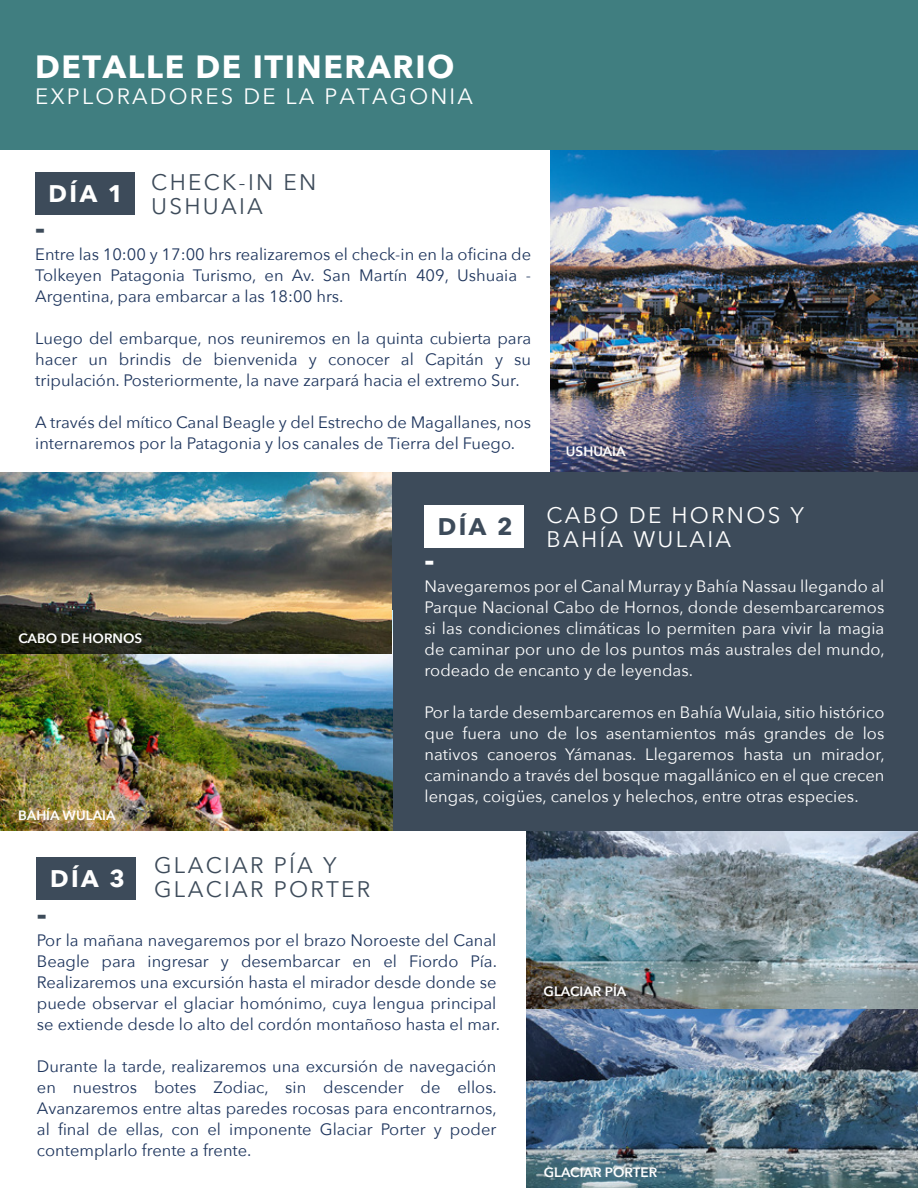
<style>
.page{position:relative;width:918px;height:1188px;background:#fff}
.page>*{position:absolute;margin:0;border:0;box-sizing:border-box;transform-origin:0 0}
.t1{font:700 32.1px "Avenir Next";letter-spacing:.05em;color:#fff}
.t2{font:700 31.2px "Avenir Next";color:#3d4b5a}
.t3{font:700 31.2px "Avenir Next";color:#fff}
.t4{font:700 24px "Avenir Next";letter-spacing:.1em;color:#fff}
.t5{font:700 24px "Avenir Next";color:#3d4b5a}
.t6{font:22.5px/24px "Avenir Next";letter-spacing:.1em;color:#3d4b5a}
.t7{font:22.5px/24px "Avenir Next";letter-spacing:.1em;color:#fff}
.t8{font:22.2px "Avenir Next";letter-spacing:.1em;color:#fff}
.t9{font:16.5px/21px "Avenir Next";color:#1e355d;text-align:justify}
.t10{font:16.5px/21px "Avenir Next";letter-spacing:.005em;color:#fff;text-align:justify}
.t11{font:600 13.5px "Avenir Next";color:#fff}
</style>
<div class="page">
<img style="left:526px;top:831px;width:392px;height:178px">
<img style="left:526px;top:1009px;width:392px;height:179px">
<img style="left:551px;top:149px;width:367px;height:323px">
<div style="left:0;top:0;width:918px;height:149px;background:#407e80"></div>
<div style="left:35px;top:173px;width:99px;height:42px;background:#3d4b5a"></div>
<div style="left:367px;top:472px;width:551px;height:359px;background:#3d4b5a"></div>
<div style="left:424px;top:505px;width:99px;height:43px;background:#fff"></div>
<img style="left:0;top:653px;width:392px;height:178px">
<img style="left:0;top:472px;width:392px;height:181px">
<div style="left:37px;top:858px;width:99px;height:42px;background:#3d4b5a"></div>
<h1 class="t1" style="left:35px;top:39px;width:421px">DETALLE DE ITINERARIO</h1>
<h3 class="t8" style="left:35px;top:78px;width:440px">EXPLORADORES DE LA PATAGONIA</h3>
<h3 class="t4" style="left:49px;top:173px;width:76px">DÍA 1</h3>
<h3 class="t6" style="left:151px;top:169px;width:166px">CHECK-IN EN<br>USHUAIA</h3>
<h2 class="t2" style="left:35px;top:201px;width:11px">-</h2>
<p class="t9" style="left:35px;top:243px;width:497px">Entre las 10:00 y 17:00 hrs realizaremos el check-in en la oficina de Tolkeyen Patagonia Turismo, en Av. San Martín 409, Ushuaia - Argentina, para embarcar a las 18:00 hrs.</p>
<p class="t9" style="left:35px;top:327px;width:497px">Luego del embarque, nos reuniremos en la quinta cubierta para hacer un brindis de bienvenida y conocer al Capitán y su tripulación. Posteriormente, la nave zarpará hacia el extremo Sur.</p>
<p class="t9" style="left:35px;top:411px;width:497px">A través del mítico Canal Beagle y del Estrecho de Magallanes, nos internaremos por la Patagonia y los canales de Tierra del Fuego.</p>
<p class="t11" style="left:566px;top:440px;width:61px">USHUAIA</p>
<p class="t11" style="left:18px;top:627px;width:125px">CABO DE HORNOS</p>
<p class="t11" style="left:18px;top:804px;width:99px">BAHÍA WULAIA</p>
<h3 class="t4" style="left:50px;top:858px;width:76px">DÍA 3</h3>
<h3 class="t6" style="left:154px;top:852px;width:218px">GLACIAR PÍA Y<br>GLACIAR PORTER</h3>
<h3 class="t5" style="left:438px;top:505px;width:76px">DÍA 2</h3>
<h3 class="t7" style="left:546px;top:503px;width:259px">CABO DE HORNOS Y<br>BAHÍA WULAIA</h3>
<h2 class="t3" style="left:424px;top:533px;width:11px">-</h2>
<p class="t10" style="left:424px;top:575px;width:462px">Navegaremos por el Canal Murray y Bahía Nassau llegando al Parque Nacional Cabo de Hornos, donde desembarcaremos si las condiciones climáticas lo permiten para vivir la magia de caminar por uno de los puntos más australes del mundo, rodeado de encanto y de leyendas.</p>
<p class="t10" style="left:424px;top:701px;width:462px">Por la tarde desembarcaremos en Bahía Wulaia, sitio histórico que fuera uno de los asentamientos más grandes de los nativos canoeros Yámanas. Llegaremos hasta un mirador, caminando a través del bosque magallánico en el que crecen lengas, coigües, canelos y helechos, entre otras especies.</p>
<h2 class="t2" style="left:37px;top:887px;width:11px">-</h2>
<p class="t9" style="left:37px;top:929px;width:465px;text-align:left">Por la mañana navegaremos por el brazo Noroeste del Canal Beagle para ingresar y desembarcar en el Fiordo Pía.<br>Realizaremos una excursión hasta el mirador desde donde se puede observar el glaciar homónimo, cuya lengua principal se extiende desde lo alto del cordón montañoso hasta el mar.</p>
<p class="t9" style="left:37px;top:1055px;width:462px">Durante la tarde, realizaremos una excursión de navegación en nuestros botes Zodiac, sin descender de ellos.<br>Avanzaremos entre altas paredes rocosas para encontrarnos, al final de ellas, con el imponente Glaciar Porter y poder contemplarlo frente a frente.</p>
<p class="t11" style="left:544px;top:980px;width:84px">GLACIAR PÍA</p>
<p class="t11" style="left:544px;top:1161px;width:115px">GLACIAR PORTER</p>
</div>
